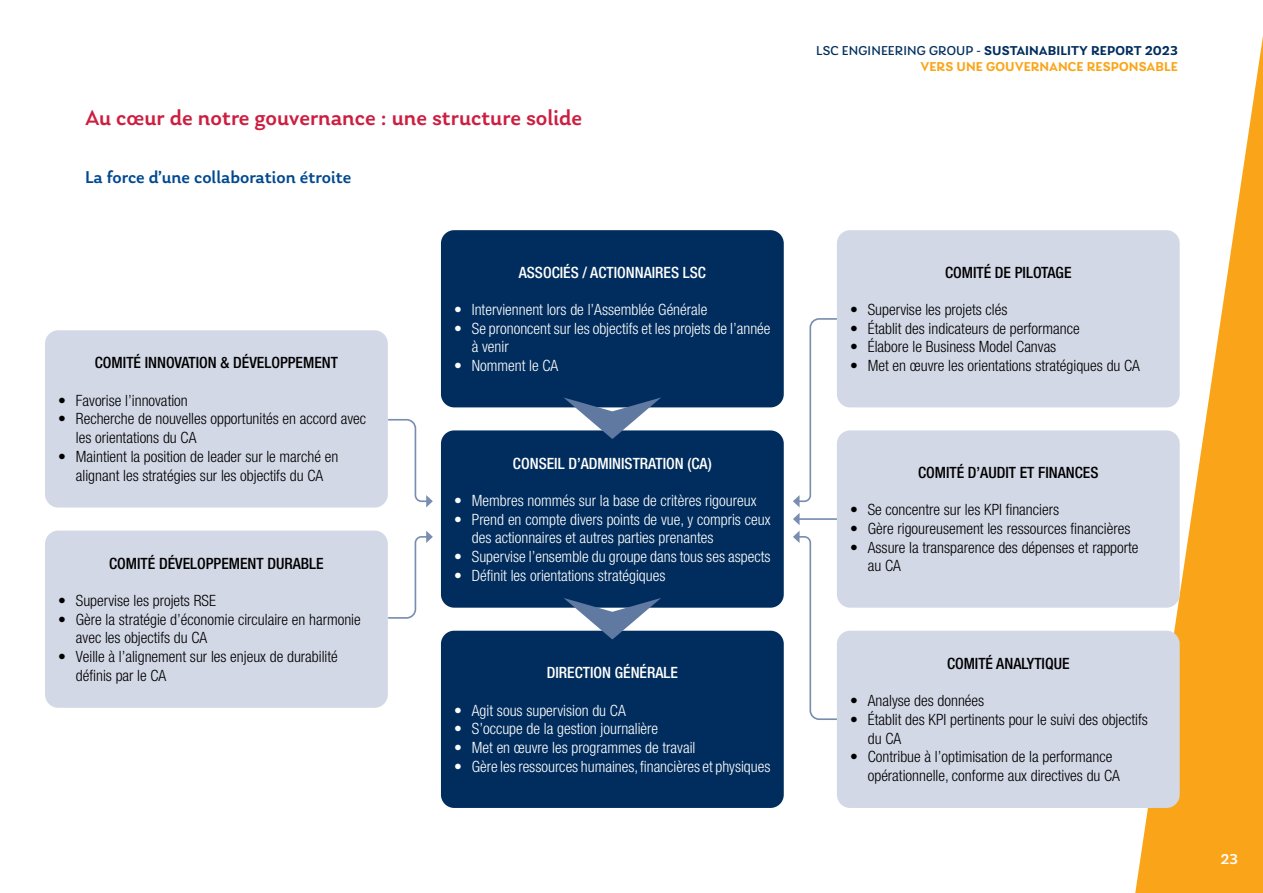
<style>
.page{position:relative;width:1263px;height:893px;background:#fff}
.page>*{position:absolute;margin:0;border:0;box-sizing:border-box;transform-origin:0 0}
.t1{font:500 22.5px "Laca";color:#cd1e40}
.t2{font:500 18px "Laca";color:#004990}
.t3{font:300 condensed 15.6px/18.8px "Helvetica Neue LT Pro";color:#000}
.t4{font:300 condensed 15.6px/18.8px "Helvetica Neue LT Pro";color:#fff}
.t5{font:500 condensed 15.6px "Helvetica Neue LT Pro";color:#000}
.t6{font:500 condensed 15.6px "Helvetica Neue LT Pro";color:#fff}
.t7{font:500 15px "Laca";color:#fff}
.t8{font:600 13.5px/16.2px "Laca";letter-spacing:.01em;color:#faa519;text-align:right}
.s1{font-weight:400;color:#002d5d}
.s2{color:#002d5d}
</style>
<div class="page">
<svg style="left:1133px;top:36px;width:130px;height:857px;fill:#faa519"></svg>
<div style="left:441px;top:230px;width:343px;height:177px;background:#002d5d;border-radius:13px"></div>
<div style="left:441px;top:430px;width:343px;height:178px;background:#002d5d;border-radius:13px"></div>
<div style="left:441px;top:631px;width:343px;height:177px;background:#002d5d;border-radius:13px"></div>
<svg style="left:563px;top:397px;width:98px;height:42px"></svg>
<svg style="left:563px;top:598px;width:98px;height:41px"></svg>
<div style="left:45px;top:330px;width:343px;height:178px;background:#d3d8e6;border-radius:13px"></div>
<div style="left:45px;top:531px;width:343px;height:177px;background:#d3d8e6;border-radius:13px"></div>
<hr style="left:799px;top:518px;width:38px;height:2px;background:#798db0">
<svg style="left:793px;top:513px;width:6px;height:12px"></svg>
<svg style="left:793px;top:318px;width:46px;height:189px"></svg>
<svg style="left:387px;top:419px;width:46px;height:88px"></svg>
<svg style="left:793px;top:531px;width:46px;height:189px"></svg>
<svg style="left:387px;top:531px;width:46px;height:88px"></svg>
<div style="left:837px;top:230px;width:343px;height:177px;background:#d3d8e6;border-radius:13px"></div>
<div style="left:837px;top:430px;width:343px;height:178px;background:#d3d8e6;border-radius:13px"></div>
<div style="left:837px;top:631px;width:343px;height:177px;background:#d3d8e6;border-radius:13px"></div>
<h1 class="t1" style="left:85px;top:105px;width:499px">Au cœur de notre gouvernance : une structure solide</h1>
<p class="t2" style="left:85px;top:167px;width:268px">La force d’une collaboration étroite</p>
<p class="t5" style="left:95px;top:354px;width:245px">COMITÉ INNOVATION &amp; DÉVELOPPEMENT</p>
<p class="t3" style="left:58px;top:391px;width:131px">• Favorise l’innovation</p>
<p class="t3" style="left:76px;top:409px;width:292px;text-indent:-18px">• Recherche de nouvelles opportunités en accord avec les orientations du CA</p>
<p class="t3" style="left:58px;top:447px;width:282px;text-align:center">• Maintient la position de leader sur le marché en alignant les stratégies sur les objectifs du CA</p>
<p class="t5" style="left:109px;top:554px;width:216px">COMITÉ DÉVELOPPEMENT DURABLE</p>
<p class="t3" style="left:58px;top:591px;width:159px">• Supervise les projets RSE</p>
<p class="t3" style="left:76px;top:610px;width:286px;text-indent:-18px">• Gère la stratégie d’économie circulaire en harmonie avec les objectifs du CA</p>
<p class="t3" style="left:76px;top:647px;width:263px;text-indent:-18px">• Veille à l’alignement sur les enjeux de durabilité définis par le CA</p>
<p class="t6" style="left:519px;top:263px;width:189px">ASSOCIÉS / ACTIONNAIRES LSC</p>
<p class="t4" style="left:454px;top:300px;width:255px">• Interviennent lors de l’Assemblée Générale</p>
<p class="t4" style="left:472px;top:319px;width:300px;text-indent:-18px">• Se prononcent sur les objectifs et les projets de l’année à venir</p>
<p class="t4" style="left:454px;top:356px;width:106px">• Nomment le CA</p>
<p class="t6" style="left:513px;top:454px;width:200px">CONSEIL D’ADMINISTRATION (CA)</p>
<p class="t4" style="left:454px;top:491px;width:304px">• Membres nommés sur la base de critères rigoureux</p>
<p class="t4" style="left:472px;top:510px;width:300px;text-indent:-18px">• Prend en compte divers points de vue, y compris ceux des actionnaires et autres parties prenantes</p>
<p class="t4" style="left:454px;top:547px;width:318px">• Supervise l’ensemble du groupe dans tous ses aspects</p>
<p class="t4" style="left:454px;top:566px;width:213px">• Définit les orientations stratégiques</p>
<p class="t6" style="left:547px;top:663px;width:133px">DIRECTION GÉNÉRALE</p>
<p class="t4" style="left:454px;top:700px;width:173px">• Agit sous supervision du CA</p>
<p class="t4" style="left:454px;top:719px;width:206px">• S’occupe de la gestion journalière</p>
<p class="t4" style="left:454px;top:738px;width:243px">• Met en œuvre les programmes de travail</p>
<p class="t4" style="left:454px;top:757px;width:318px">• Gère les ressources humaines, financières et physiques</p>
<p class="t8" style="left:816px;top:43px;width:363px"><span class="s1">LSC ENGINEERING GROUP -</span> <span class="s2">SUSTAINABILITY REPORT 2023<br></span>VERS UNE GOUVERNANCE RESPONSABLE</p>
<p class="t5" style="left:945px;top:263px;width:128px">COMITÉ DE PILOTAGE</p>
<p class="t3" style="left:850px;top:300px;width:159px">• Supervise les projets clés</p>
<p class="t3" style="left:850px;top:319px;width:231px">• Établit des indicateurs de performance</p>
<p class="t3" style="left:850px;top:337px;width:208px">• Élabore le Business Model Canvas</p>
<p class="t3" style="left:850px;top:356px;width:291px">• Met en œuvre les orientations stratégiques du CA</p>
<p class="t5" style="left:918px;top:463px;width:182px">COMITÉ D’AUDIT ET FINANCES</p>
<p class="t3" style="left:850px;top:500px;width:210px">• Se concentre sur les KPI financiers</p>
<p class="t3" style="left:850px;top:519px;width:282px">• Gère rigoureusement les ressources financières</p>
<p class="t3" style="left:868px;top:538px;width:272px;text-indent:-18px">• Assure la transparence des dépenses et rapporte au CA</p>
<p class="t5" style="left:947px;top:654px;width:124px">COMITÉ ANALYTIQUE</p>
<p class="t3" style="left:850px;top:691px;width:136px">• Analyse des données</p>
<p class="t3" style="left:868px;top:710px;width:282px;text-indent:-18px">• Établit des KPI pertinents pour le suivi des objectifs du CA</p>
<p class="t3" style="left:868px;top:747px;width:254px;text-indent:-18px">• Contribue à l’optimisation de la performance opérationnelle, conforme aux directives du CA</p>
<p class="t7" style="left:1220px;top:851px;width:19px">23</p>
</div>
